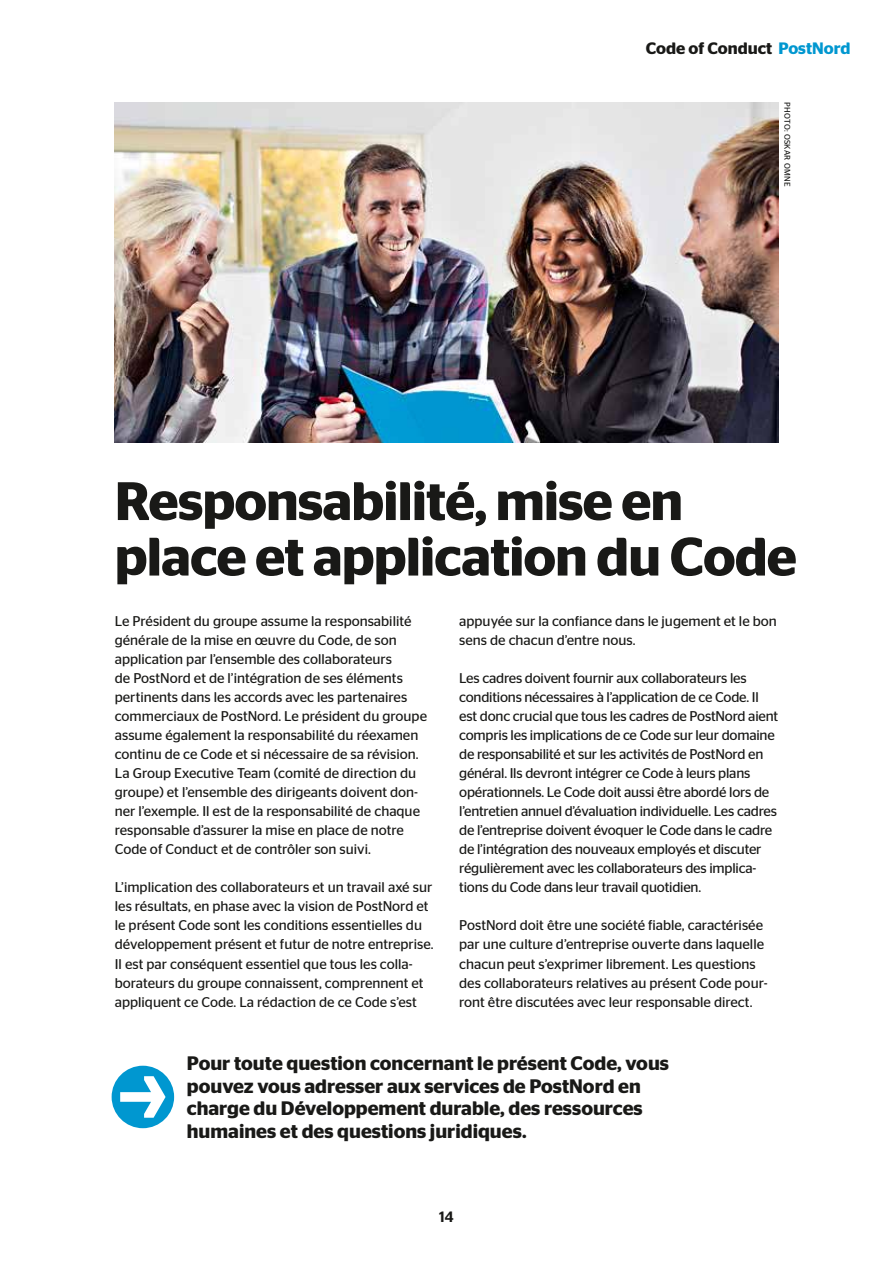
<style>
.page{position:relative;width:893px;height:1263px;background:#fff}
.page>*{position:absolute;margin:0;border:0;box-sizing:border-box;transform-origin:0 0}
.t1{font:600 54px/55.5px "Stag Sans";letter-spacing:-.015em;color:#191917}
.t2{font:600 19.5px/22.5px "Stag Sans";color:#191917}
.t3{font:600 16.5px "Stag Sans";color:#191917}
.t4{font:500 15px "Stag Sans";color:#191917}
.t5{font:14.1px/19px "Stag Sans";color:#191917}
.t6{font:8.25px "Stag Sans";letter-spacing:.04em;color:#191917}
.s1{color:#0097d0}
</style>
<div class="page">
<img style="left:115px;top:102px;width:663px;height:340px">
<div style="left:112px;top:1066px;width:62px;height:62px;background:#0097d0;border-radius:50%"></div>
<svg style="left:120px;top:1076px;width:46px;height:42px"></svg>
<p class="t3" style="left:646px;top:39px;width:206px">Code of Conduct <span class="s1">PostNord</span></p>
<p class="t6" style="left:792px;top:102px;width:86px;rotate:90deg">PHOTO: OSKAR OMNE</p>
<h1 class="t1" style="left:115px;top:473px;width:683px">Responsabilité, mise en place et application du Code</h1>
<p class="t5" style="left:115px;top:611px;width:314px">Le Président du groupe assume la responsabilité générale de la mise en œuvre du Code, de son application par l’ensemble des collaborateurs<br>de PostNord et de l’intégration de ses éléments pertinents dans les accords avec les partenaires commerciaux de PostNord. Le président du groupe assume également la responsabilité du réexamen continu de ce Code et si nécessaire de sa révision.<br>La Group Executive Team (comité de direction du groupe) et l’ensemble des dirigeants doivent don&shy;ner l’exemple. Il est de la responsabilité de chaque responsable d’assurer la mise en place de notre Code of Conduct et de contrôler son suivi.</p>
<p class="t5" style="left:115px;top:878px;width:320px">L’implication des collaborateurs et un travail axé sur les résultats, en phase avec la vision de PostNord et le présent Code sont les conditions essentielles du développement présent et futur de notre entreprise.<br>Il est par conséquent essentiel que tous les colla&shy;borateurs du groupe connaissent, comprennent et appliquent ce Code. La rédaction de ce Code s’est</p>
<p class="t5" style="left:459px;top:611px;width:319px">appuyée sur la confiance dans le jugement et le bon sens de chacun d’entre nous.</p>
<p class="t5" style="left:459px;top:668px;width:320px">Les cadres doivent fournir aux collaborateurs les conditions nécessaires à l’application de ce Code. Il est donc crucial que tous les cadres de PostNord aient compris les implications de ce Code sur leur domaine de responsabilité et sur les activités de PostNord en général. Ils devront intégrer ce Code à leurs plans opérationnels. Le Code doit aussi être abordé lors de l’entretien annuel d’évaluation individuelle. Les cadres de l’entreprise doivent évoquer le Code dans le cadre de l’intégration des nouveaux employés et discuter régulièrement avec les collaborateurs des implica&shy;tions du Code dans leur travail quotidien.</p>
<p class="t5" style="left:459px;top:916px;width:310px">PostNord doit être une société fiable, caractérisée par une culture d’entreprise ouverte dans laquelle chacun peut s’exprimer librement. Les questions des collaborateurs relatives au présent Code pour&shy;ront être discutées avec leur responsable direct.</p>
<h2 class="t2" style="left:187px;top:1052px;width:484px">Pour toute question concernant le présent Code, vous pouvez vous adresser aux services de PostNord en charge du Développement durable, des ressources humaines et des questions juridiques.</h2>
<p class="t4" style="left:439px;top:1208px;width:16px">14</p>
</div>
